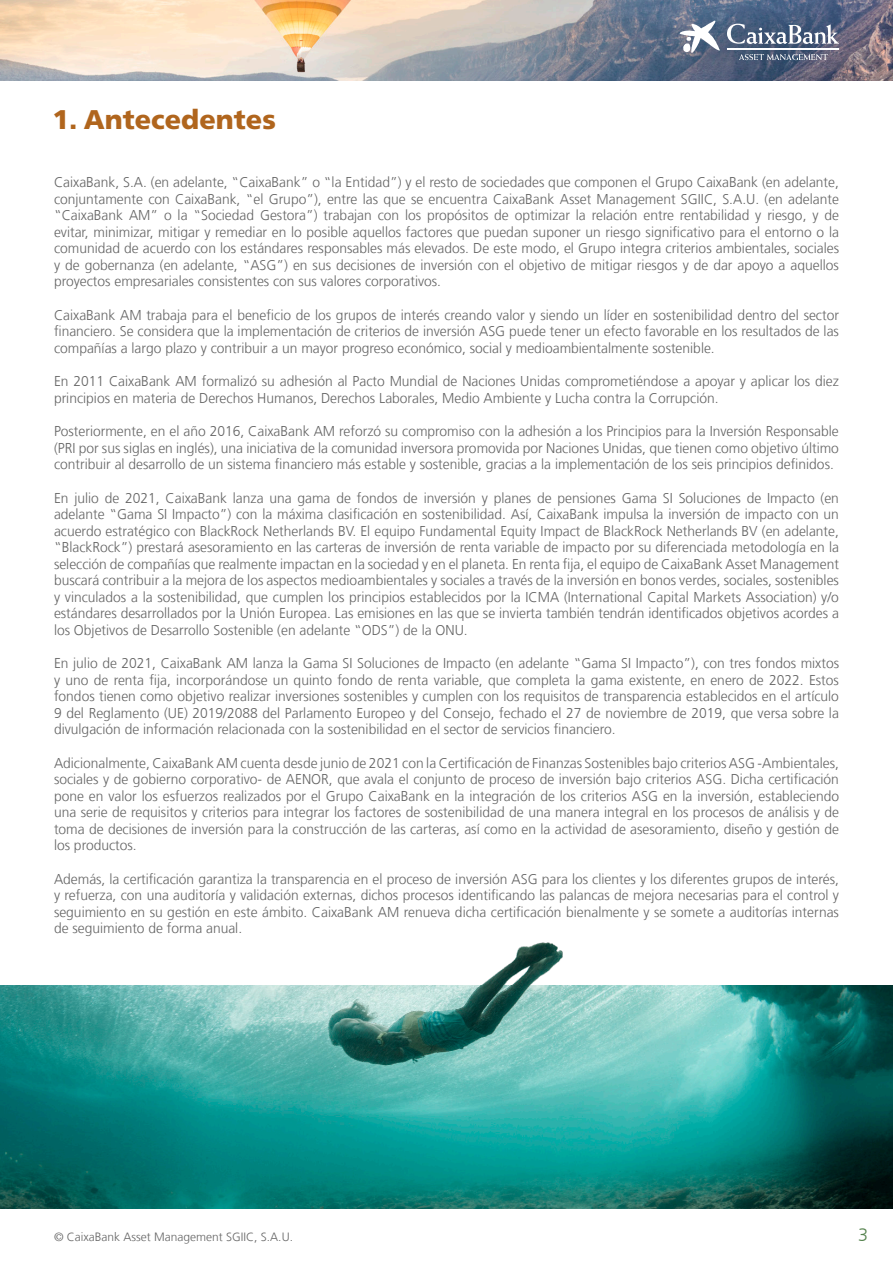
<style>
.page{position:relative;width:893px;height:1263px;background:#fff}
.page>*{position:absolute;margin:0;border:0;box-sizing:border-box;transform-origin:0 0}
.t1{font:900 27px "La Caixa Frutiger";color:#b0651d}
.t2{font:300 18px "La Caixa Frutiger";color:#54824d}
.t3{font:300 14.25px/16.5px "La Caixa Frutiger";color:#646464;text-align:justify}
.t4{font:300 12px "La Caixa Frutiger";color:#646464}
</style>
<div class="page">
<img style="left:0;top:986px;width:893px;height:223px">
<img style="left:0;top:0;width:893px;height:81px">
<svg style="left:739px;top:54px;width:89px;height:6px"></svg>
<svg style="left:680px;top:21px;width:40px;height:32px"></svg>
<hr style="left:727px;top:48px;width:112px;height:1px;background:#fff">
<svg style="left:727px;top:24px;width:112px;height:20px"></svg>
<hr style="left:727px;top:49px;width:112px;height:1px;background:#fff">
<img style="left:228px;top:942px;width:355px;height:202px">
<h1 class="t1" style="left:52px;top:104px;width:225px">1. Antecedentes</h1>
<p class="t3" style="left:54px;top:174px;width:786px">CaixaBank, S.A. (en adelante, “CaixaBank” o “la Entidad”) y el resto de sociedades que componen el Grupo CaixaBank (en adelante, conjuntamente con CaixaBank, “el Grupo”), entre las que se encuentra CaixaBank Asset Management SGIIC, S.A.U. (en adelante “CaixaBank AM” o la “Sociedad Gestora”) trabajan con los propósitos de optimizar la relación entre rentabilidad y riesgo, y de evitar, minimizar, mitigar y remediar en lo posible aquellos factores que puedan suponer un riesgo significativo para el entorno o la comunidad de acuerdo con los estándares responsables más elevados. De este modo, el Grupo integra criterios ambientales, sociales y de gobernanza (en adelante, “ASG”) en sus decisiones de inversión con el objetivo de mitigar riesgos y de dar apoyo a aquellos proyectos empresariales consistentes con sus valores corporativos.</p>
<p class="t3" style="left:54px;top:307px;width:786px">CaixaBank AM trabaja para el beneficio de los grupos de interés creando valor y siendo un líder en sostenibilidad dentro del sector financiero. Se considera que la implementación de criterios de inversión ASG puede tener un efecto favorable en los resultados de las compañías a largo plazo y contribuir a un mayor progreso económico, social y medioambientalmente sostenible.</p>
<p class="t3" style="left:54px;top:373px;width:786px">En 2011 CaixaBank AM formalizó su adhesión al Pacto Mundial de Naciones Unidas comprometiéndose a apoyar y aplicar los diez principios en materia de Derechos Humanos, Derechos Laborales, Medio Ambiente y Lucha contra la Corrupción.</p>
<p class="t3" style="left:54px;top:423px;width:786px">Posteriormente, en el año 2016, CaixaBank AM reforzó su compromiso con la adhesión a los Principios para la Inversión Responsable (PRI por sus siglas en inglés), una iniciativa de la comunidad inversora promovida por Naciones Unidas, que tienen como objetivo último contribuir al desarrollo de un sistema financiero más estable y sostenible, gracias a la implementación de los seis principios definidos.</p>
<p class="t3" style="left:54px;top:490px;width:786px">En julio de 2021, CaixaBank lanza una gama de fondos de inversión y planes de pensiones Gama SI Soluciones de Impacto (en adelante “Gama SI Impacto”) con la máxima clasificación en sostenibilidad. Así, CaixaBank impulsa la inversión de impacto con un acuerdo estratégico con BlackRock Netherlands BV. El equipo Fundamental Equity Impact de BlackRock Netherlands BV (en adelante, “BlackRock”) prestará asesoramiento en las carteras de inversión de renta variable de impacto por su diferenciada metodología en la selección de compañías que realmente impactan en la sociedad y en el planeta. En renta fija, el equipo de CaixaBank Asset Management buscará contribuir a la mejora de los aspectos medioambientales y sociales a través de la inversión en bonos verdes, sociales, sostenibles y vinculados a la sostenibilidad, que cumplen los principios establecidos por la ICMA (International Capital Markets Association) y/o estándares desarrollados por la Unión Europea. Las emisiones en las que se invierta también tendrán identificados objetivos acordes a los Objetivos de Desarrollo Sostenible (en adelante “ODS”) de la ONU.</p>
<p class="t3" style="left:54px;top:655px;width:787px">En julio de 2021, CaixaBank AM lanza la Gama SI Soluciones de Impacto (en adelante “Gama SI Impacto”), con tres fondos mixtos y uno de renta fija, incorporándose un quinto fondo de renta variable, que completa la gama existente, en enero de 2022. Estos fondos tienen como objetivo realizar inversiones sostenibles y cumplen con los requisitos de transparencia establecidos en el artículo 9 del Reglamento (UE) 2019/2088 del Parlamento Europeo y del Consejo, fechado el 27 de noviembre de 2019, que versa sobre la divulgación de información relacionada con la sostenibilidad en el sector de servicios financiero.</p>
<p class="t3" style="left:54px;top:755px;width:787px">Adicionalmente, CaixaBank AM cuenta desde junio de 2021 con la Certificación de Finanzas Sostenibles bajo criterios ASG -Ambientales, sociales y de gobierno corporativo- de AENOR, que avala el conjunto de proceso de inversión bajo criterios ASG. Dicha certificación pone en valor los esfuerzos realizados por el Grupo CaixaBank en la integración de los criterios ASG en la inversión, estableciendo una serie de requisitos y criterios para integrar los factores de sostenibilidad de una manera integral en los procesos de análisis y de toma de decisiones de inversión para la construcción de las carteras, así como en la actividad de asesoramiento, diseño y gestión de los productos.</p>
<p class="t3" style="left:54px;top:871px;width:786px">Además, la certificación garantiza la transparencia en el proceso de inversión ASG para los clientes y los diferentes grupos de interés, y refuerza, con una auditoría y validación externas, dichos procesos identificando las palancas de mejora necesarias para el control y seguimiento en su gestión en este ámbito. CaixaBank AM renueva dicha certificación bienalmente y se somete a auditorías internas de seguimiento de forma anual.</p>
<p class="t4" style="left:54px;top:1230px;width:240px">© CaixaBank Asset Management SGIIC, S.A.U.</p>
<p class="t2" style="left:858px;top:1224px;width:12px">3</p>
</div>
